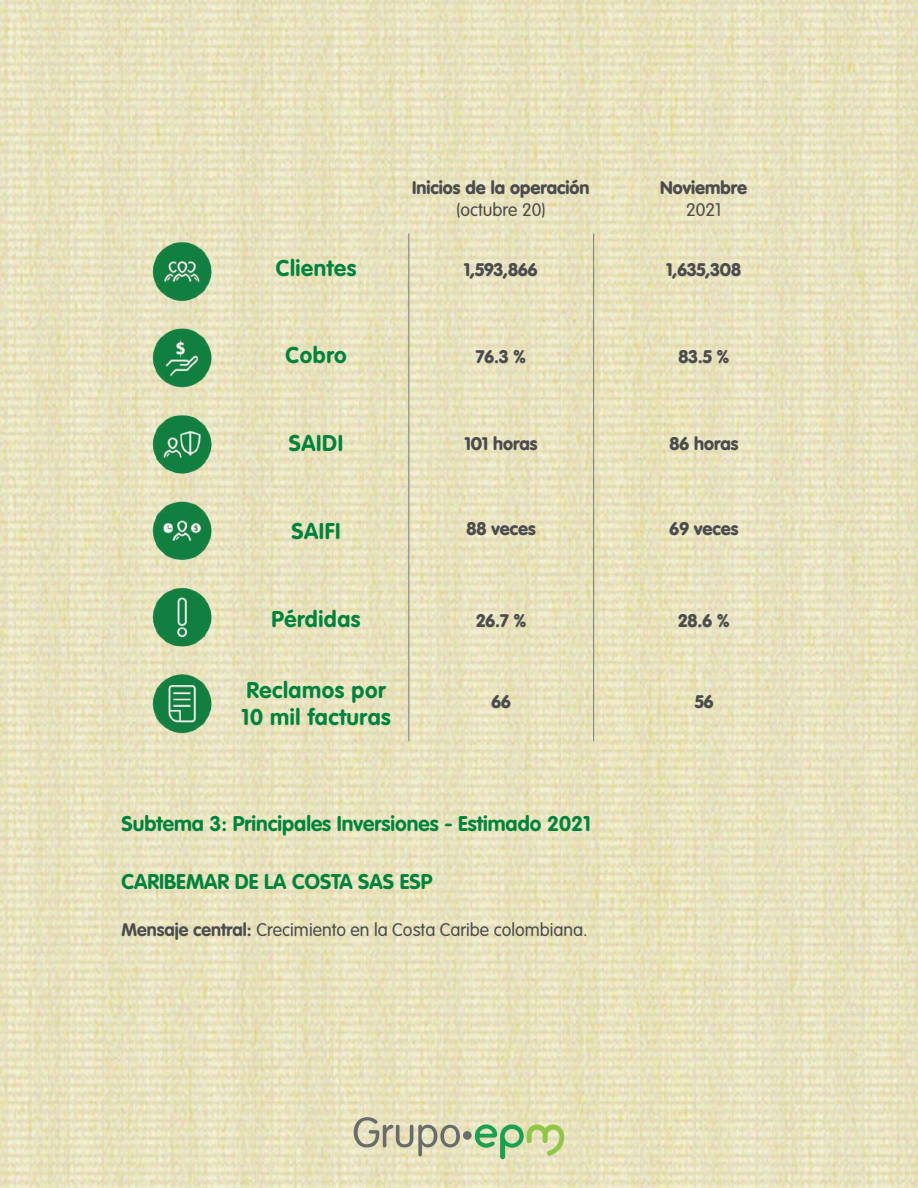
<style>
.page{position:relative;width:918px;height:1188px;background:#fff}
.page>*{position:absolute;margin:0;border:0;box-sizing:border-box;transform-origin:0 0}
.t1{font:700 22.5px/27px "VAG Rounded Std";letter-spacing:.025em;color:#00833d}
.t2{font:700 21px "VAG Rounded Std";color:#00833d}
.t3{font:900 18px "VAG Rounded Std";color:#4b4c4d}
.t4{font:300 18px "VAG Rounded Std";color:#4b4c4d}
.s1{font-weight:700}
</style>
<div class="page">
<img style="left:0;top:0;width:918px;height:1188px">
<img style="left:123px;top:233px;width:116px;height:508px">
<hr style="left:408px;top:233px;width:1px;height:508px;background:#767c80">
<hr style="left:593px;top:233px;width:1px;height:508px;background:#767c80">
<svg style="left:354px;top:1117px;width:106px;height:39px;background:#c8c5a9"></svg>
<svg style="left:475px;top:1124px;width:89px;height:35px;background:#b2d197"></svg>
<div style="left:463px;top:1131px;width:9px;height:9px;background:#686c6d;border-radius:50%"></div>
<p class="t3" style="left:412px;top:177px;width:179px">Inicios de la operación</p>
<p class="t4" style="left:456px;top:199px;width:91px">(octubre 20)</p>
<p class="t3" style="left:660px;top:177px;width:89px">Noviembre</p>
<p class="t4" style="left:686px;top:199px;width:37px">2021</p>
<p class="t1" style="left:276px;top:256px;width:82px">Clientes</p>
<p class="t3" style="left:464px;top:259px;width:75px">1,593,866</p>
<p class="t3" style="left:666px;top:259px;width:76px">1,635,308</p>
<p class="t1" style="left:286px;top:343px;width:63px">Cobro</p>
<p class="t3" style="left:476px;top:346px;width:52px">76.3 %</p>
<p class="t3" style="left:678px;top:346px;width:52px">83.5 %</p>
<p class="t1" style="left:289px;top:430px;width:56px">SAIDI</p>
<p class="t3" style="left:465px;top:433px;width:74px">101 horas</p>
<p class="t3" style="left:669px;top:433px;width:71px">86 horas</p>
<p class="t1" style="left:291px;top:518px;width:51px">SAIFI</p>
<p class="t1" style="left:272px;top:606px;width:90px">Pérdidas</p>
<p class="t1" style="left:241px;top:678px;width:151px">Reclamos por<br>10 mil facturas</p>
<p class="t3" style="left:467px;top:518px;width:71px">88 veces</p>
<p class="t3" style="left:670px;top:518px;width:70px">69 veces</p>
<p class="t3" style="left:476px;top:609px;width:51px">26.7 %</p>
<p class="t3" style="left:679px;top:609px;width:53px">28.6 %</p>
<p class="t3" style="left:492px;top:690px;width:21px">66</p>
<p class="t3" style="left:695px;top:690px;width:20px">56</p>
<p class="t2" style="left:122px;top:812px;width:471px">Subtema 3: Principales Inversiones - Estimado 2021</p>
<p class="t2" style="left:122px;top:870px;width:312px">CARIBEMAR DE LA COSTA SAS ESP</p>
<p class="t4" style="left:122px;top:920px;width:468px"><span class="s1">Mensaje central:</span> Crecimiento en la Costa Caribe colombiana.</p>
</div>
